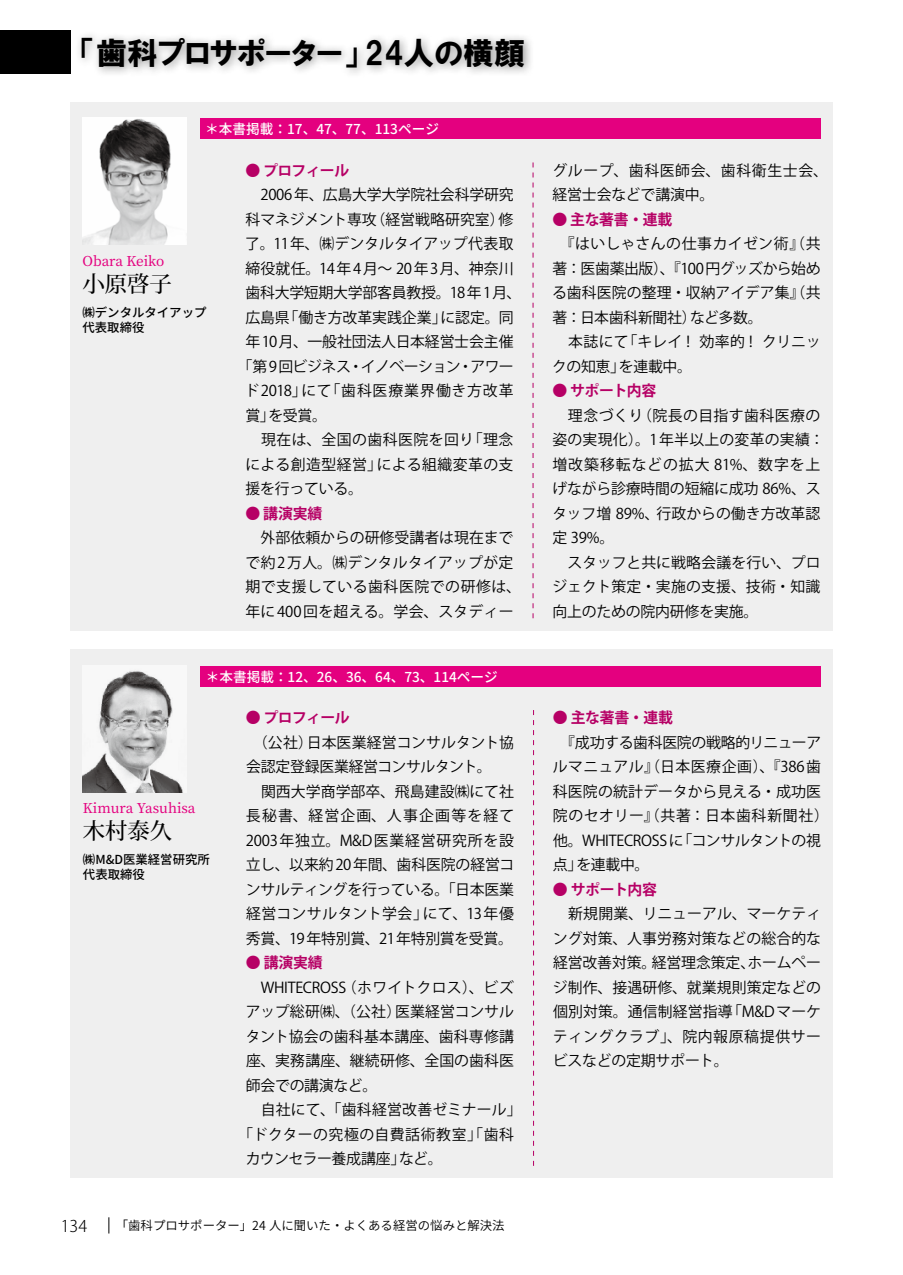
<style>
.page{position:relative;width:903px;height:1275px;background:#fff}
.page>*{position:absolute;margin:0;border:0;box-sizing:border-box;transform-origin:0 0}
.t1{font:30.97px "HGP Soei Kakugothic UB";color:#000}
.t2{font:500 22.4px "Koz Min Pro";color:#000}
.t3{font:300 16.1px "Koz Go Pro";color:#000}
.t4{font:14.88px/24.5px "Koz Go Pro";letter-spacing:.005em;color:#000}
.t5{font:14.88px "Koz Go Pro";letter-spacing:-.015em;color:#000}
.t6{font:700 14.88px "Koz Go Pro";letter-spacing:-.025em;color:#b60065}
.t7{font:14.88px/24.5px "Koz Go Pro";letter-spacing:.04em;color:#000}
.t8{font:14.88px "Koz Go Pro";letter-spacing:-.04em;color:#000}
.t9{font:14.88px "Koz Go Pro";letter-spacing:.06em;color:#000}
.t10{font:14.88px "Koz Go Pro";letter-spacing:.035em;color:#000}
.t11{font:14.88px "Koz Go Pro";letter-spacing:.03em;color:#000}
.t12{font:14.88px "Koz Go Pro";letter-spacing:.025em;color:#000}
.t13{font:14.88px "Koz Go Pro";letter-spacing:-.035em;color:#000}
.t14{font:14.88px "Koz Go Pro";letter-spacing:-.02em;color:#000}
.t15{font:500 13.65px "Source Han Sans JP";color:#fff}
.t16{font:500 13.65px "Source Han Serif";color:#e4007f}
.t17{font:12.42px "Source Han Sans JP";color:#000}
.t18{font:500 12.42px/14.9px "Source Han Sans JP";color:#000}
</style>
<div class="page">
<svg style="left:109px;top:1217px;width:1px;height:16px"></svg>
<div style="left:70px;top:649px;width:763px;height:529px;background:#efefef"></div>
<div style="left:200px;top:666px;width:620px;height:21px;background:#e4007f"></div>
<div style="left:70px;top:102px;width:763px;height:529px;background:#efefef"></div>
<div style="left:200px;top:118px;width:620px;height:21px;background:#e4007f"></div>
<div style="left:75px;top:30px;width:460px;height:49px;background:#000;opacity:.4"></div>
<div style="left:0;top:30px;width:70px;height:44px;background:#000"></div>
<svg style="left:532px;top:162px;width:1px;height:456px"></svg>
<img style="left:82px;top:118px;width:105px;height:126px">
<svg style="left:533px;top:710px;width:1px;height:456px"></svg>
<img style="left:82px;top:671px;width:101px;height:121px">
<h1 class="t1" style="left:81px;top:37px;width:446px">「歯科プロサポーター」 24人の横顔</h1>
<p class="t15" style="left:205px;top:121px;width:235px">＊本書掲載：17、47、77、113ページ</p>
<p class="t16" style="left:82px;top:253px;width:83px">Obara Keiko</p>
<h2 class="t2" style="left:82px;top:268px;width:91px">小原啓子</h2>
<p class="t18" style="left:82px;top:305px;width:126px">㈱デンタルタイアップ代表取締役</p>
<p class="t6" style="left:245px;top:161px;width:105px">● プロフィール</p>
<p class="t5" style="left:260px;top:185px;width:255px">2006年、広島大学大学院社会科学研究</p>
<p class="t4" style="left:245px;top:207px;width:270px">科マネジメント専攻（経営戦略研究室）修</p>
<p class="t4" style="left:245px;top:232px;width:270px">了。11年、㈱デンタルタイアップ代表取</p>
<p class="t4" style="left:245px;top:256px;width:270px">締役就任。14年4月～ 20年3月、神奈川</p>
<p class="t5" style="left:245px;top:283px;width:278px">歯科大学短期大学部客員教授。18年1月、</p>
<p class="t4" style="left:245px;top:305px;width:270px">広島県「働き方改革実践企業」に認定。同</p>
<p class="t4" style="left:245px;top:330px;width:270px">年10月、一般社団法人日本経営士会主催</p>
<p class="t8" style="left:238px;top:356px;width:278px">「第9回ビジネス・イノベーション・アワー</p>
<p class="t9" style="left:244px;top:381px;width:271px">ド2018」にて「歯科医療業界働き方改革</p>
<p class="t4" style="left:245px;top:403px;width:83px">賞」を受賞。</p>
<p class="t11" style="left:246px;top:430px;width:269px">　現在は、全国の歯科医院を回り「理念</p>
<p class="t12" style="left:245px;top:454px;width:270px">による創造型経営」による組織変革の支</p>
<p class="t5" style="left:245px;top:479px;width:119px">援を行っている。</p>
<p class="t6" style="left:245px;top:503px;width:78px">● 講演実績</p>
<p class="t4" style="left:245px;top:526px;width:277px;text-align:center">外部依頼からの研修受講者は現在まで<br>で約2万人。㈱デンタルタイアップが定期で支援している歯科医院での研修は、年に400回を超える。学会、スタディー</p>
<p class="t15" style="left:206px;top:669px;width:294px">＊本書掲載：12、26、36、64、73、114ページ</p>
<p class="t16" style="left:83px;top:800px;width:114px">Kimura Yasuhisa</p>
<h2 class="t2" style="left:83px;top:815px;width:91px">木村泰久</h2>
<p class="t18" style="left:83px;top:852px;width:128px">㈱M&amp;D医業経営研究所代表取締役</p>
<p class="t6" style="left:246px;top:708px;width:105px">● プロフィール</p>
<p class="t4" style="left:246px;top:730px;width:270px">　（公社）日本医業経営コンサルタント協会認定登録医業経営コンサルタント。<br>　関西大学商学部卒、飛島建設㈱にて社長秘書、経営企画、人事企画等を経て<br>2003年独立。M&amp;D医業経営研究所を設立し、以来約20年間、歯科医院の経営コンサルティングを行っている。「日本医業経営コンサルタント学会」にて、13年優秀賞、19年特別賞、21年特別賞を受賞。</p>
<p class="t6" style="left:246px;top:953px;width:78px">● 講演実績</p>
<p class="t5" style="left:246px;top:977px;width:269px">　WHITECROSS（ホワイトクロス）、ビズ</p>
<p class="t4" style="left:246px;top:1000px;width:270px">アップ総研㈱、（公社）医業経営コンサル</p>
<p class="t4" style="left:246px;top:1024px;width:270px">タント協会の歯科基本講座、歯科専修講</p>
<p class="t4" style="left:246px;top:1049px;width:270px">座、実務講座、継続研修、全国の歯科医</p>
<p class="t14" style="left:246px;top:1075px;width:133px">師会での講演など。</p>
<p class="t4" style="left:246px;top:1098px;width:277px">　自社にて、「歯科経営改善ゼミナール」</p>
<p class="t10" style="left:238px;top:1124px;width:277px">「ドクターの究極の自費話術教室」「歯科</p>
<p class="t13" style="left:246px;top:1149px;width:198px">カウンセラー養成講座」など。</p>
<p class="t3" style="left:61px;top:1215px;width:28px">134</p>
<p class="t17" style="left:116px;top:1219px;width:390px">「歯科プロサポーター」24 人に聞いた・よくある経営の悩みと解決法</p>
<p class="t7" style="left:552px;top:158px;width:277px">グループ、歯科医師会、歯科衛生士会、経営士会などで講演中。</p>
<p class="t6" style="left:552px;top:210px;width:121px">● 主な著書・連載</p>
<p class="t4" style="left:552px;top:232px;width:270px;text-indent:8px">『はいしゃさんの仕事カイゼン術』（共著：医歯薬出版）、『100円グッズから始める歯科医院の整理・収納アイデア集』（共著：日本歯科新聞社）など多数。<br>　本誌にて「キレイ！効率的！クリニックの知恵」を連載中。</p>
<p class="t6" style="left:552px;top:381px;width:106px">● サポート内容</p>
<p class="t4" style="left:552px;top:403px;width:274px">　理念づくり（院長の目指す歯科医療の姿の実現化）。1年半以上の変革の実績：増改築移転などの拡大 81%、数字を上げながら診療時間の短縮に成功 86%、スタッフ増 89%、行政からの働き方改革認定 39%。<br>　スタッフと共に戦略会議を行い、プロジェクト策定・実施の支援、技術・知識向上のための院内研修を実施。　</p>
<p class="t6" style="left:553px;top:708px;width:121px">● 主な著書・連載</p>
<p class="t4" style="left:553px;top:730px;width:278px">　『成功する歯科医院の戦略的リニューアルマニュアル』（日本医療企画）、『386歯科医院の統計データから見える・成功医院のセオリー』（共著：日本歯科新聞社）他。WHITECROSSに「コンサルタントの視点」を連載中。</p>
<p class="t6" style="left:553px;top:880px;width:106px">● サポート内容</p>
<p class="t4" style="left:553px;top:902px;width:270px;text-align:justify">　新規開業、リニューアル、マーケティング対策、人事労務対策などの総合的な経営改善対策。経営理念策定、ホームページ制作、接遇研修、就業規則策定などの個別対策。通信制経営指導「M&amp;Dマーケティングクラブ」、院内報原稿提供サービスなどの定期サポート。</p>
</div>
